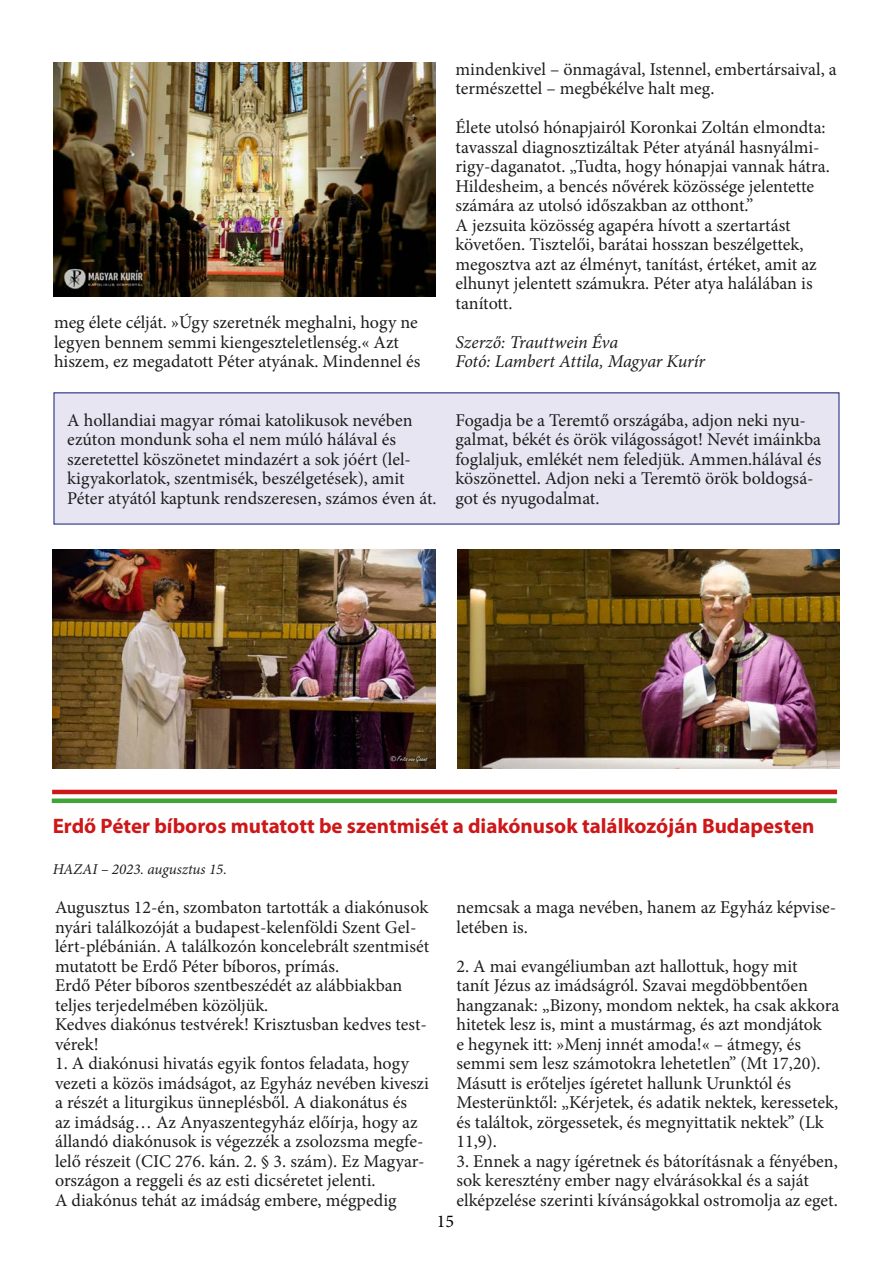
<style>
.page{position:relative;width:893px;height:1263px;background:#fff}
.page>*{position:absolute;margin:0;border:0;box-sizing:border-box;transform-origin:0 0}
.t1{font:700 21px "Myriad Pro";color:#cd1719}
.t2{font:18px/19.5px "Minion Pro";color:#1d1d1d}
.t3{font:italic 18px/19.5px "Minion Pro";letter-spacing:-.005em;color:#1d1d1d}
.t4{font:18px "Minion Pro";color:#000}
.t5{font:italic 15px "Minion Pro";color:#1d1d1d}
</style>
<div class="page">
<img style="left:53px;top:62px;width:383px;height:234px">
<img style="left:53px;top:549px;width:382px;height:219px">
<img style="left:457px;top:549px;width:383px;height:219px">
<div style="left:54px;top:393px;width:785px;height:131px;background:#e7e5f2"></div>
<div style="left:53px;top:392px;width:786px;height:133px;border:1px solid #283583"></div>
<div style="left:52px;top:798px;width:785px;height:5px;background:#3fa535"></div>
<hr style="left:52px;top:790px;width:785px;height:4px;background:#cd1719">
<p class="t2" style="left:54px;top:313px;width:368px">meg élete célját. »Úgy szeretnék meghalni, hogy ne legyen bennem semmi kiengeszteletlenség.« Azt hiszem, ez megadatott Péter atyának. Mindennel és</p>
<p class="t2" style="left:455px;top:59px;width:383px">mindenkivel – önmagával, Istennel, embertársaival, a természettel – megbékélve halt meg.</p>
<p class="t2" style="left:455px;top:118px;width:376px">Élete utolsó hónapjairól Koronkai Zoltán elmondta: tavasszal diagnosztizáltak Péter atyánál hasnyálmi&shy;rigy-daganatot. „Tudta, hogy hónapjai vannak hátra.<br>Hildesheim, a bencés nővérek közössége jelentette számára az utolsó időszakban az otthont.”<br>A jezsuita közösség agapéra hívott a szertartást követően. Tisztelői, barátai hosszan beszélgettek, megosztva azt az élményt, tanítást, értéket, amit az elhunyt jelentett számukra. Péter atya halálában is tanított.</p>
<p class="t3" style="left:455px;top:332px;width:251px">Szerző: Trauttwein Éva<br>Fotó: Lambert Attila, Magyar Kurír</p>
<p class="t2" style="left:67px;top:410px;width:371px">A hollandiai magyar római katolikusok nevében ezúton mondunk soha el nem múló hálával és szeretettel köszönetet mindazért a sok jóért (lel&shy;kigyakorlatok, szentmisék, beszélgetések), amit Péter atyától kaptunk rendszeresen, számos éven át.</p>
<p class="t2" style="left:455px;top:410px;width:367px">Fogadja be a Teremtő országába, adjon neki nyu&shy;galmat, békét és örök világosságot! Nevét imáinkba foglaljuk, emlékét nem feledjük. Ammen.hálával és köszönettel. Adjon neki a Teremtö örök boldogsá&shy;got és nyugodalmat.</p>
<p class="t1" style="left:53px;top:813px;width:763px">Erdő Péter bíboros mutatott be szentmisét a diakónusok találkozóján Budapesten</p>
<p class="t5" style="left:53px;top:859px;width:176px">HAZAI – 2023. augusztus 15.</p>
<p class="t2" style="left:55px;top:898px;width:376px">Augusztus 12-én, szombaton tartották a diakónusok nyári találkozóját a budapest-kelenföldi Szent Gel&shy;lért-plébánián. A találkozón koncelebrált szentmisét mutatott be Erdő Péter bíboros, prímás.<br>Erdő Péter bíboros szentbeszédét az alábbiakban teljes terjedelmében közöljük.<br>Kedves diakónus testvérek! Krisztusban kedves test&shy;vérek!</p>
<p class="t2" style="left:55px;top:1054px;width:375px">1. A diakónusi hivatás egyik fontos feladata, hogy vezeti a közös imádságot, az Egyház nevében kiveszi a részét a liturgikus ünneplésből. A diakonátus és<br>az imádság… Az Anyaszentegyház előírja, hogy az állandó diakónusok is végezzék a zsolozsma megfe&shy;lelő részeit (CIC 276. kán. 2. § 3. szám). Ez Magyar&shy;országon a reggeli és az esti dicséretet jelenti.<br>A diakónus tehát az imádság embere, mégpedig</p>
<p class="t2" style="left:456px;top:898px;width:381px">nemcsak a maga nevében, hanem az Egyház képvise&shy;letében is.</p>
<p class="t2" style="left:456px;top:956px;width:384px">2. A mai evangéliumban azt hallottuk, hogy mit<br>tanít Jézus az imádságról. Szavai megdöbbentően hangzanak: „Bizony, mondom nektek, ha csak akkora hitetek lesz is, mint a mustármag, és azt mondjátok<br>e hegynek itt: »Menj innét amoda!« – átmegy, és semmi sem lesz számotokra lehetetlen” (Mt 17,20).<br>Másutt is erőteljes ígéretet hallunk Urunktól és Mesterünktől: „Kérjetek, és adatik nektek, keressetek, és találtok, zörgessetek, és megnyittatik nektek” (Lk 11,9).</p>
<p class="t2" style="left:456px;top:1151px;width:383px">3. Ennek a nagy ígéretnek és bátorításnak a fényében, sok keresztény ember nagy elvárásokkal és a saját elképzelése szerinti kívánságokkal ostromolja az eget.</p>
<p class="t4" style="left:437px;top:1209px;width:19px">15</p>
</div>
